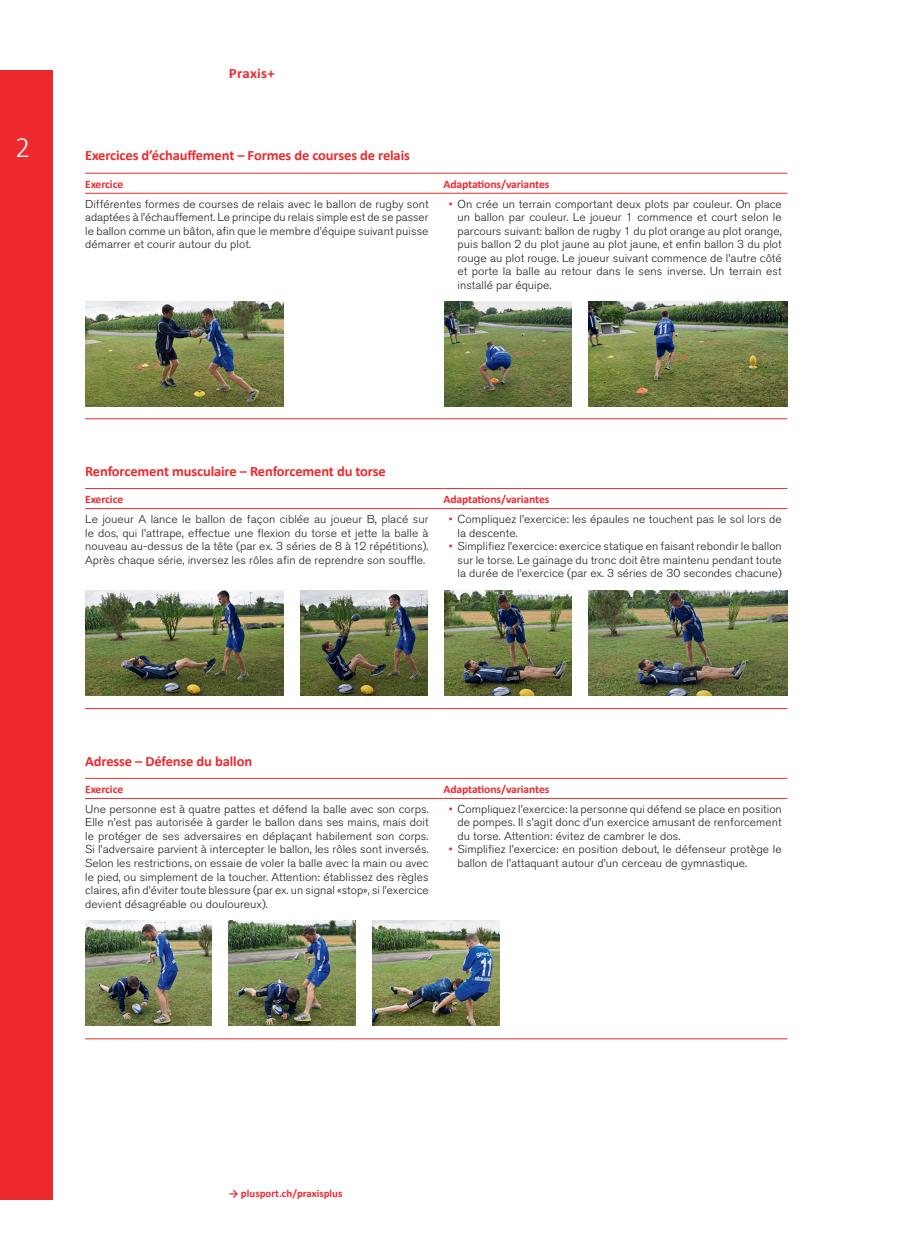
<style>
.page{position:relative;width:915px;height:1234px;background:#fff}
.page>*{position:absolute;margin:0;border:0;box-sizing:border-box;transform-origin:0 0}
.t1{font:300 30px "Calibri";color:#fff}
.t2{font:700 14.25px "Calibri";letter-spacing:-.01em;color:#ee292e}
.t3{font:700 14.25px "Calibri";letter-spacing:-.01em;color:#ee292e;scale:1.05 1}
.t4{font:300 11.4px/13.5px "Akzidenz Grotesk BE";letter-spacing:.005em;color:#231f20;text-align:justify;scale:1.05 1}
.t5{font:700 11.4px "Calibri";letter-spacing:-.01em;color:#ee292e}
.t6{font:700 10.8px "Calibri";color:#ee292e}
.s1{color:#ee292e}
</style>
<div class="page">
<div style="left:0;top:71px;width:52px;height:1128px;background:#ee292e"></div>
<hr style="left:85px;top:173px;width:358px;height:1px;background:#ee292e">
<hr style="left:443px;top:173px;width:344px;height:1px;background:#ee292e">
<hr style="left:85px;top:193px;width:358px;height:1px;background:#ee292e">
<hr style="left:443px;top:193px;width:344px;height:1px;background:#ee292e">
<hr style="left:85px;top:418px;width:358px;height:1px;background:#ee292e">
<hr style="left:443px;top:418px;width:344px;height:1px;background:#ee292e">
<hr style="left:85px;top:488px;width:358px;height:1px;background:#ee292e">
<hr style="left:443px;top:488px;width:344px;height:1px;background:#ee292e">
<hr style="left:85px;top:508px;width:358px;height:1px;background:#ee292e">
<hr style="left:443px;top:508px;width:344px;height:1px;background:#ee292e">
<hr style="left:85px;top:708px;width:358px;height:1px;background:#ee292e">
<hr style="left:443px;top:708px;width:344px;height:1px;background:#ee292e">
<hr style="left:85px;top:778px;width:358px;height:1px;background:#ee292e">
<hr style="left:443px;top:778px;width:344px;height:1px;background:#ee292e">
<hr style="left:85px;top:798px;width:358px;height:1px;background:#ee292e">
<hr style="left:443px;top:798px;width:344px;height:1px;background:#ee292e">
<hr style="left:85px;top:1038px;width:358px;height:1px;background:#ee292e">
<hr style="left:443px;top:1038px;width:344px;height:1px;background:#ee292e">
<img style="left:85px;top:301px;width:199px;height:105px">
<img style="left:444px;top:301px;width:127px;height:105px">
<img style="left:588px;top:301px;width:199px;height:105px">
<img style="left:85px;top:590px;width:199px;height:105px">
<img style="left:444px;top:590px;width:127px;height:105px">
<img style="left:301px;top:590px;width:126px;height:105px">
<img style="left:588px;top:590px;width:199px;height:105px">
<img style="left:372px;top:920px;width:127px;height:105px">
<img style="left:85px;top:920px;width:127px;height:105px">
<img style="left:229px;top:920px;width:126px;height:105px">
<h1 class="t1" style="left:15px;top:129px;width:17px">2</h1>
<p class="t3" style="left:229px;top:64px;width:45px">Praxis+</p>
<p class="t2" style="left:85px;top:146px;width:326px">Exercices d’échauffement – Formes de courses de relais</p>
<p class="t5" style="left:85px;top:177px;width:40px">Exercice</p>
<p class="t5" style="left:443px;top:177px;width:107px">Adaptations/variantes</p>
<p class="t4" style="left:85px;top:197px;width:328px">Différentes formes de courses de relais avec le ballon de rugby sont adaptées à l’échauffement. Le principe du relais simple est de se passer le ballon comme un bâton, afin que le membre d’équipe suivant puisse démarrer et courir autour du plot.</p>
<p class="t4" style="left:457px;top:197px;width:310px;text-indent:-9px"><span class="s1">•</span> On crée un terrain comportant deux plots par couleur. On place un ballon par couleur. Le joueur 1 commence et court selon le parcours suivant: ballon de rugby 1 du plot orange au plot orange, puis ballon 2 du plot jaune au plot jaune, et enfin ballon 3 du plot rouge au plot rouge. Le joueur suivant commence de l’autre côté et porte la balle au retour dans le sens inverse. Un terrain est installé par équipe.</p>
<p class="t2" style="left:85px;top:462px;width:302px">Renforcement musculaire – Renforcement du torse</p>
<p class="t5" style="left:85px;top:492px;width:40px">Exercice</p>
<p class="t5" style="left:443px;top:492px;width:107px">Adaptations/variantes</p>
<p class="t4" style="left:85px;top:512px;width:328px">Le joueur A lance le ballon de façon ciblée au joueur B, placé sur le dos, qui l’attrape, effectue une flexion du torse et jette la balle à nouveau au-dessus de la tête (par ex. 3 séries de 8 à 12 répétitions).<br>Après chaque série, inversez les rôles afin de reprendre son souffle.</p>
<p class="t4" style="left:457px;top:512px;width:310px;text-indent:-9px"><span class="s1">•</span> Compliquez l’exercice: les épaules ne touchent pas le sol lors de la descente.</p>
<p class="t4" style="left:457px;top:539px;width:310px;text-indent:-9px"><span class="s1">•</span> Simplifiez l’exercice: exercice statique en faisant rebondir le ballon sur le torse. Le gainage du tronc doit être maintenu pendant toute la durée de l’exercice (par ex. 3 séries de 30 secondes chacune)</p>
<p class="t2" style="left:85px;top:751px;width:168px">Adresse – Défense du ballon</p>
<p class="t5" style="left:85px;top:781px;width:40px">Exercice</p>
<p class="t5" style="left:443px;top:781px;width:107px">Adaptations/variantes</p>
<p class="t4" style="left:85px;top:802px;width:329px">Une personne est à quatre pattes et défend la balle avec son corps.<br>Elle n’est pas autorisée à garder le ballon dans ses mains, mais doit le protéger de ses adversaires en déplaçant habilement son corps.<br>Si l’adversaire parvient à intercepter le ballon, les rôles sont inversés.<br>Selon les restrictions, on essaie de voler la balle avec la main ou avec le pied, ou simplement de la toucher. Attention: établissez des règles claires, afin d’éviter toute blessure (par ex. un signal «stop», si l’exercice devient désagréable ou douloureux).</p>
<p class="t4" style="left:457px;top:802px;width:310px;text-indent:-9px"><span class="s1">•</span> Compliquez l’exercice: la personne qui défend se place en position de pompes. Il s’agit donc d’un exercice amusant de renforcement du torse. Attention: évitez de cambrer le dos.</p>
<p class="t4" style="left:457px;top:842px;width:310px;text-indent:-9px"><span class="s1">•</span> Simplifiez l’exercice: en position debout, le défenseur protège le ballon de l’attaquant autour d’un cerceau de gymnastique.</p>
<p class="t6" style="left:229px;top:1186px;width:115px">→ plusport.ch/praxisplus</p>
</div>
